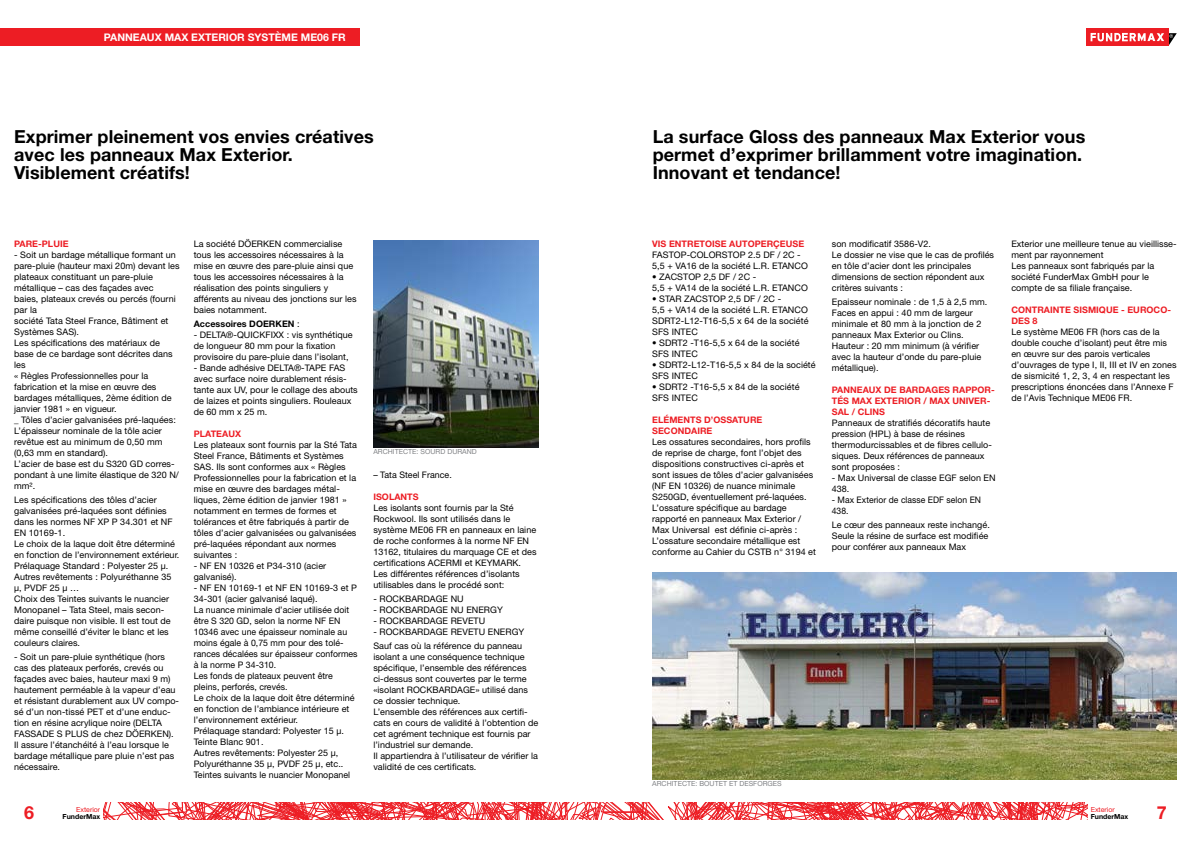
<style>
.page{position:relative;width:1191px;height:842px;background:#fff}
.page>*{position:absolute;margin:0;border:0;box-sizing:border-box;transform-origin:0 0}
.t1{font:700 18px/18px "Helvetica Neue LT Pro";letter-spacing:.005em;color:#000}
.t2{font:700 18px "Helvetica Neue LT Pro";color:#ed1d24}
.t3{font:700 10.5px "Helvetica Neue LT Pro";color:#fff}
.t4{font:9px/11px "Helvetica Neue LT Pro";letter-spacing:.005em;color:#000}
.t5{font:700 9px/11px "Helvetica Neue LT Pro";letter-spacing:.005em;color:#ed1d24}
.t6{font:9px/11px "Helvetica Neue LT Pro";letter-spacing:.005em;color:#000;scale:.95 1}
.t7{font:700 9px "Helvetica Neue LT Pro";letter-spacing:.005em;color:#000}
.t8{font:7px "Helvetica Neue LT Pro";letter-spacing:.005em;color:#808285}
.t9{font:700 7px "Helvetica Neue LT Pro";color:#000}
.t10{font:7px "Helvetica Neue LT Pro";color:#ed1d24}
.s1{font-weight:400}
</style>
<div class="page">
<div style="left:1086px;top:28px;width:82px;height:18px;background:#ed1d24"></div>
<svg style="left:1090px;top:33px;width:86px;height:13px"></svg>
<svg style="left:104px;top:802px;width:983px;height:18px"></svg>
<img style="left:652px;top:573px;width:524px;height:207px">
<img style="left:373px;top:241px;width:166px;height:207px">
<div style="left:0;top:28px;width:359px;height:17px;background:#ed1d24"></div>
<p class="t3" style="left:104px;top:30px;width:243px">Panneaux max exte rior système me06 fr</p>
<h1 class="t1" style="left:14px;top:127px;width:361px">Exprimer pleinement vos envies créatives avec les panneaux Max Exterior.<br>Visiblement créatifs!</h1>
<h1 class="t1" style="left:652px;top:127px;width:434px">La surface Gloss des panneaux Max Exterior vous permet d’exprimer brillamment votre imagination.<br>Innovant et tendance!</h1>
<p class="t5" style="left:14px;top:238px;width:55px">Pare-pluie</p>
<p class="t4" style="left:14px;top:249px;width:167px">- Soit un bardage métallique formant un pare-pluie (hauteur maxi 20m) devant les plateaux constituant un pare-pluie métallique – cas des façades avec baies, plateaux crevés ou percés (fourni par la<br>société Tata Steel France, Bâtiment et<br>Systèmes SAS).<br>Les spécifications des matériaux de base de ce bardage sont décrites dans les<br>« Règles Professionnelles pour la fabrication et la mise en œuvre des bardages métalliques, 2ème édition de janvier 1981 » en vigueur.<br>_ Tôles d’acier galvanisées pré-laquées:<br>L’épaisseur nominale de la tôle acier revêtue est au minimum de 0,50 mm (0,63 mm en standard).<br>L’acier de base est du S320 GD corres&shy;pondant à une limite élastique de 320 N/ mm².</p>
<p class="t4" style="left:14px;top:494px;width:167px">Les spécifications des tôles d’acier galvanisées pré-laquées sont définies dans les normes NF XP P 34.301 et NF EN 10169-1.<br>Le choix de la laque doit être déterminé en fonction de l’environnement extérieur.<br>Prélaquage Standard : Polyester 25 µ.<br>Autres revêtements : Polyuréthanne 35 µ, PVDF 25 µ …<br>Choix des Teintes suivants le nuancier Monopanel – Tata Steel, mais secon&shy;daire puisque non visible. Il est tout de même conseillé d’éviter le blanc et les couleurs claires.</p>
<p class="t4" style="left:14px;top:651px;width:166px">- Soit un pare-pluie synthétique (hors cas des plateaux perforés, crevés ou façades avec baies, hauteur maxi 9 m) hautement perméable à la vapeur d’eau et résistant durablement aux UV compo&shy;sé d’un non-tissé PET et d’une enduc&shy;tion en résine acrylique noire (DELTA FASSADE S PLUS de chez DÖERKEN).<br>Il assure l’étanchéité à l’eau lorsque le bardage métallique pare pluie n’est pas nécessaire.</p>
<p class="t4" style="left:194px;top:238px;width:164px">La société DÖERKEN commercialise tous les accessoires nécessaires à la mise en œuvre des pare-pluie ainsi que tous les accessoires nécessaires à la réalisation des points singuliers y afférents au niveau des jonctions sur les baies notamment.</p>
<p class="t7" style="left:194px;top:318px;width:107px">Accessoires DOERKEN <span class="s1">:</span></p>
<p class="t4" style="left:194px;top:329px;width:160px">- DELTA®-QUICKFIXX : vis synthétique de longueur 80 mm pour la fixation provisoire du pare-pluie dans l’isolant,</p>
<p class="t4" style="left:194px;top:362px;width:165px">- Bande adhésive DELTA®-TAPE FAS avec surface noire durablement résis&shy;tante aux UV, pour le collage des abouts de laizes et points singuliers. Rouleaux de 60 mm x 25 m.</p>
<p class="t5" style="left:194px;top:428px;width:49px">Plateaux</p>
<p class="t4" style="left:194px;top:439px;width:165px">Les plateaux sont fournis par la Sté Tata Steel France, Bâtiments et Systèmes SAS. Ils sont conformes aux « Règles Professionnelles pour la fabrication et la mise en œuvre des bardages métal&shy;liques, 2ème édition de janvier 1981 » notamment en termes de formes et tolérances et être fabriqués à partir de tôles d’acier galvanisées ou galvanisées pré-laquées répondant aux normes suivantes :</p>
<p class="t4" style="left:194px;top:560px;width:134px">- NF EN 10326 et P34-310 (acier galvanisé).</p>
<p class="t4" style="left:194px;top:582px;width:165px">- NF EN 10169-1 et NF EN 10169-3 et P 34-301 (acier galvanisé laqué).<br>La nuance minimale d’acier utilisée doit être S 320 GD, selon la norme NF EN 10346 avec une épaisseur nominale au moins égale à 0,75 mm pour des tolé&shy;rances décalées sur épaisseur conformes à la norme P 34-310.<br>Les fonds de plateaux peuvent être pleins, perforés, crevés.<br>Le choix de la laque doit être déterminé en fonction de l’ambiance intérieure et l’environnement extérieur.<br>Prélaquage standard: Polyester 15 µ.<br>Teinte Blanc 901.<br>Autres revêtements: Polyester 25 µ, Polyuréthanne 35 µ, PVDF 25 µ, etc..<br>Teintes suivants le nuancier Monopanel</p>
<p class="t8" style="left:373px;top:447px;width:10px">Architecte</p>
<p class="t8" style="left:416px;top:447px;width:15px">: Sourd</p>
<p class="t8" style="left:447px;top:447px;width:11px">Durand</p>
<p class="t4" style="left:373px;top:469px;width:80px">– Tata Steel France.</p>
<p class="t5" style="left:373px;top:491px;width:47px">Isolants</p>
<p class="t4" style="left:373px;top:502px;width:165px">Les isolants sont fournis par la Sté Rockwool. Ils sont utilisés dans le système ME06 FR en panneaux en laine de roche conformes à la norme NF EN 13162, titulaires du marquage CE et des certifications ACERMI et KEYMARK.<br>Les différentes références d’isolants utilisables dans le procédé sont:</p>
<p class="t4" style="left:373px;top:593px;width:92px">- ROCKBARDAGE NU</p>
<p class="t4" style="left:373px;top:604px;width:131px">- ROCKBARDAGE NU ENERGY</p>
<p class="t4" style="left:373px;top:615px;width:113px">- ROCKBARDAGE REVETU</p>
<p class="t4" style="left:373px;top:625px;width:152px;line-height:13.8px">- ROCKBARDAGE REVETU ENERGY<br>Sauf cas où la référence du panneau</p>
<p class="t4" style="left:373px;top:651px;width:166px">isolant a une conséquence technique spécifique, l’ensemble des références ci-dessus sont couvertes par le terme «isolant ROCKBARDAGE» utilisé dans ce dossier technique.<br>L’ensemble des références aux certifi&shy;cats en cours de validité à l’obtention de cet agrément technique est fournis par l’industriel sur demande.<br>Il appartiendra à l’utilisateur de vérifier la validité de ces certificats.</p>
<p class="t5" style="left:652px;top:238px;width:153px">Vis entretoise autoperçeuse</p>
<p class="t4" style="left:652px;top:249px;width:157px">FASTOP-COLORSTOP 2.5 DF / 2C -<br>5,5 + VA16 de la société L.R. ETANCO</p>
<p class="t4" style="left:652px;top:271px;width:157px">• ZACSTOP 2,5 DF / 2C -<br>5,5 + VA14 de la société L.R. ETANCO</p>
<p class="t4" style="left:652px;top:293px;width:158px">• STAR ZACSTOP 2,5 DF / 2C -<br>5,5 + VA14 de la société L.R. ETANCO<br>SDRT2-L12-T16-5,5 x 64 de la société<br>SFS INTEC</p>
<p class="t4" style="left:652px;top:337px;width:149px">• SDRT2 -T16-5,5 x 64 de la société<br>SFS INTEC</p>
<p class="t4" style="left:652px;top:359px;width:165px">• SDRT2-L12-T16-5,5 x 84 de la société<br>SFS INTEC</p>
<p class="t4" style="left:652px;top:381px;width:149px">• SDRT2 -T16-5,5 x 84 de la société<br>SFS INTEC</p>
<p class="t5" style="left:652px;top:414px;width:111px">Eléments d’ossature secondaire</p>
<p class="t4" style="left:652px;top:436px;width:165px">Les ossatures secondaires, hors profils de reprise de charge, font l’objet des dispositions constructives ci-après et sont issues de tôles d’acier galvanisées (NF EN 10326) de nuance minimale S250GD, éventuellement pré-laquées.<br>L’ossature spécifique au bardage rapporté en panneaux Max Exterior / Max Universal est définie ci-après :<br>L’ossature secondaire métallique est conforme au Cahier du CSTB n° 3194 et</p>
<p class="t4" style="left:831px;top:238px;width:164px">son modificatif 3586-V2.<br>Le dossier ne vise que le cas de profilés en tôle d’acier dont les principales dimensions de section répondent aux critères suivants :</p>
<p class="t4" style="left:831px;top:296px;width:157px">Epaisseur nominale : de 1,5 à 2,5 mm.<br>Faces en appui : 40 mm de largeur minimale et 80 mm à la jonction de 2 panneaux Max Exterior ou Clins.<br>Hauteur : 20 mm minimum (à vérifier avec la hauteur d’onde du pare-pluie métallique).</p>
<p class="t5" style="left:831px;top:384px;width:164px">Panneaux de bardages rappor&shy;tés Max Exterior / Max Univer&shy;sal / Clins</p>
<p class="t4" style="left:831px;top:417px;width:162px">Panneaux de stratifiés décoratifs haute pression (HPL) à base de résines thermodurcissables et de fibres cellulo&shy;siques. Deux références de panneaux sont proposées :</p>
<p class="t4" style="left:831px;top:472px;width:165px">- Max Universal de classe EGF selon EN<br>438.</p>
<p class="t6" style="left:831px;top:494px;width:159px">- Max Exterior de classe EDF selon EN<br>438.</p>
<p class="t4" style="left:831px;top:519px;width:159px">Le cœur des panneaux reste inchangé.<br>Seule la résine de surface est modifiée pour conférer aux panneaux Max</p>
<p class="t4" style="left:1011px;top:238px;width:167px">Exterior une meilleure tenue au vieillisse&shy;ment par rayonnement<br>Les panneaux sont fabriqués par la société FunderMax GmbH pour le compte de sa filiale française.</p>
<p class="t5" style="left:1011px;top:304px;width:161px">Contrainte sismique - Euroco&shy;de s 8</p>
<p class="t4" style="left:1011px;top:326px;width:167px">Le système ME06 FR (hors cas de la double couche d’isolant) peut être mis en œuvre sur des parois verticales d’ouvrages de type I, II, III et IV en zones de sismicité 1, 2, 3, 4 en respectant les prescriptions énoncées dans l’Annexe F de l’Avis Technique ME06 FR.</p>
<p class="t8" style="left:652px;top:779px;width:10px">Architecte</p>
<p class="t8" style="left:695px;top:779px;width:15px">: Boutet</p>
<p class="t8" style="left:729px;top:779px;width:21px">et Desforges</p>
<h1 class="t2" style="left:24px;top:801px;width:12px">6</h1>
<h1 class="t2" style="left:1156px;top:801px;width:12px">7</h1>
<p class="t10" style="left:76px;top:805px;width:26px">Exterior</p>
<p class="t9" style="left:63px;top:812px;width:39px">FunderMax</p>
<p class="t10" style="left:1090px;top:805px;width:26px">Exterior</p>
<p class="t9" style="left:1090px;top:812px;width:39px">FunderMax</p>
</div>
